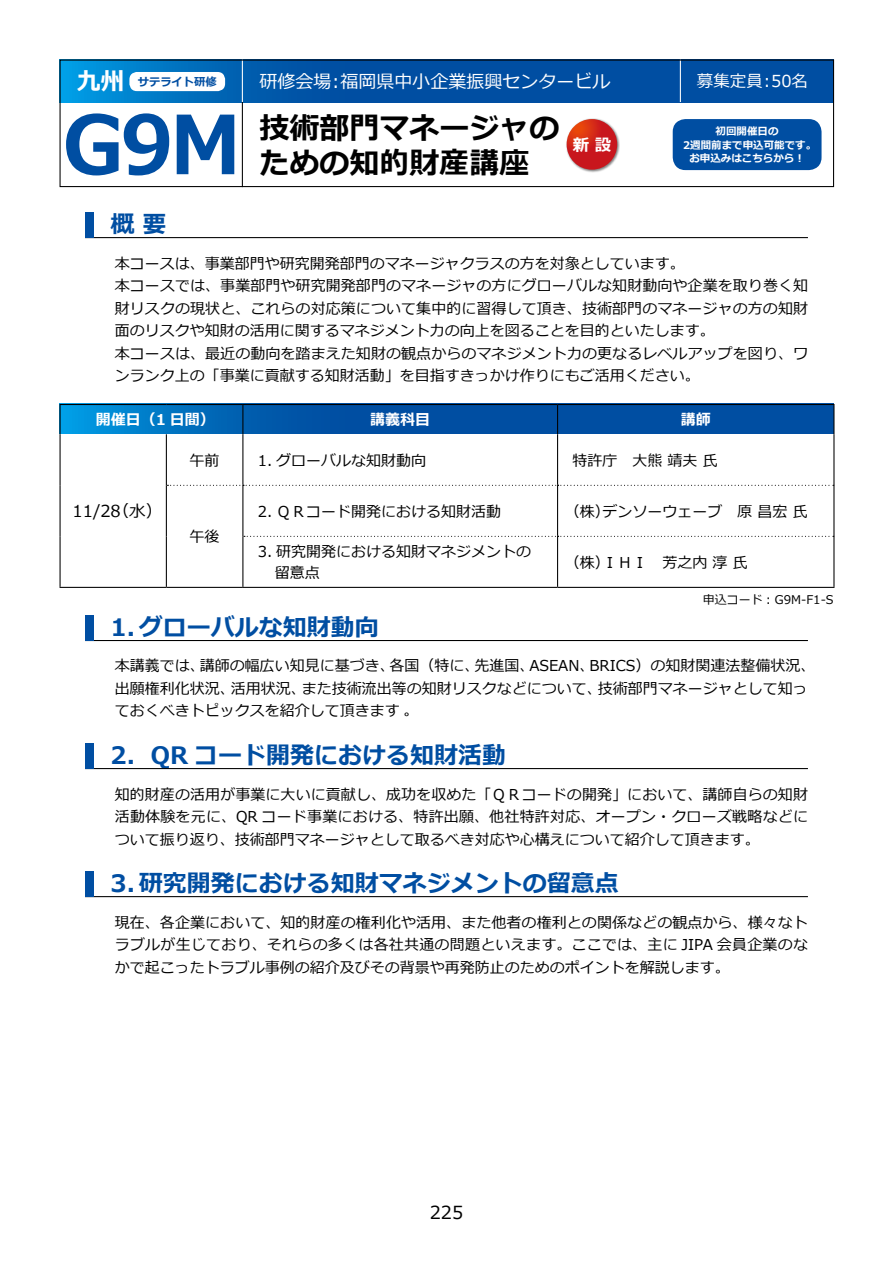
<style>
.page{position:relative;width:893px;height:1263px;background:#fff}
.page>*{position:absolute;margin:0;border:0;box-sizing:border-box;transform-origin:0 0}
.t1{font:700 81px "Meiryo";color:#004ea2}
.t2{font:700 30px/34.5px "Meiryo";color:#000}
.t3{font:700 24px "Meiryo";color:#004ea2}
.t4{font:18px "Meiryo";color:#fff}
.t5{font:18px "Meiryo";color:#000}
.t6{font:16.5px "Meiryo";color:#fff}
.t7{font:16.5px "Meiryo";color:#000}
.t8{font:700 16.5px "Meiryo";color:#fff}
.t9{font:15px/22.5px "Meiryo";color:#000}
.t10{font:700 15px "Meiryo";color:#fff}
.t11{font:12px "Meiryo";color:#000}
.t12{font:700 11.25px "Meiryo";color:#004ea2}
.t13{font:700 10.5px/13.5px "Meiryo";color:#fff;text-align:center}
.s1{font-size:24px;color:#fff}
</style>
<div class="page">
<svg style="left:62px;top:62px;width:770px;height:40px;background:#0058aa"></svg>
<hr style="left:242px;top:60px;width:1px;height:42px;background:#fff">
<hr style="left:242px;top:102px;width:1px;height:85px;background:#000">
<hr style="left:680px;top:60px;width:1px;height:42px;background:#fff">
<div style="left:60px;top:60px;width:774px;height:127px;border:1px solid #000"></div>
<hr style="left:85px;top:237px;width:723px;height:1px;background:#000">
<div style="left:85px;top:213px;width:9px;height:25px;background:#004ea2"></div>
<div style="left:673px;top:119px;width:148px;height:51px;background:#004ea2;border-radius:13px"></div>
<div style="left:129px;top:72px;width:96px;height:19px;background:#fff;border-radius:7px"></div>
<div style="left:566px;top:118px;width:54px;height:55px;background:#000;opacity:.5"></div>
<svg style="left:567px;top:119px;width:50px;height:51px;background:#ce221b"></svg>
<hr style="left:85px;top:640px;width:723px;height:1px;background:#000">
<div style="left:85px;top:615px;width:9px;height:26px;background:#004ea2"></div>
<hr style="left:85px;top:768px;width:723px;height:1px;background:#000">
<div style="left:85px;top:744px;width:9px;height:25px;background:#004ea2"></div>
<hr style="left:85px;top:896px;width:723px;height:1px;background:#000">
<div style="left:85px;top:872px;width:9px;height:25px;background:#004ea2"></div>
<svg style="left:61px;top:405px;width:772px;height:29px;background:#005aab"></svg>
<hr style="left:60px;top:404px;width:106px;height:1px;background:#000">
<svg style="left:60px;top:405px;width:1px;height:29px"></svg>
<hr style="left:166px;top:404px;width:77px;height:1px;background:#000">
<hr style="left:243px;top:404px;width:315px;height:1px;background:#000">
<svg style="left:242px;top:405px;width:1px;height:29px"></svg>
<hr style="left:558px;top:404px;width:276px;height:1px;background:#000">
<svg style="left:557px;top:405px;width:1px;height:29px"></svg>
<svg style="left:833px;top:405px;width:1px;height:29px"></svg>
<hr style="left:60px;top:434px;width:1px;height:51px;background:#000">
<hr style="left:166px;top:434px;width:1px;height:51px;background:#000">
<hr style="left:242px;top:434px;width:1px;height:51px;background:#000">
<hr style="left:557px;top:434px;width:1px;height:51px;background:#000">
<hr style="left:833px;top:434px;width:1px;height:51px;background:#000">
<hr style="left:60px;top:485px;width:1px;height:51px;background:#000">
<hr style="left:166px;top:485px;width:1px;height:51px;background:#000">
<hr style="left:242px;top:486px;width:1px;height:50px;background:#000">
<hr style="left:557px;top:486px;width:1px;height:50px;background:#000">
<hr style="left:833px;top:485px;width:1px;height:51px;background:#000">
<hr style="left:60px;top:536px;width:1px;height:51px;background:#000">
<hr style="left:166px;top:536px;width:1px;height:51px;background:#000">
<hr style="left:242px;top:536px;width:1px;height:51px;background:#000">
<hr style="left:557px;top:537px;width:1px;height:50px;background:#000">
<hr style="left:833px;top:536px;width:1px;height:51px;background:#000">
<hr style="left:166px;top:587px;width:77px;height:1px;background:#000">
<hr style="left:60px;top:587px;width:106px;height:1px;background:#000">
<svg style="left:167px;top:485px;width:667px;height:1px"></svg>
<hr style="left:243px;top:587px;width:315px;height:1px;background:#000">
<hr style="left:558px;top:587px;width:276px;height:1px;background:#000">
<svg style="left:244px;top:536px;width:590px;height:1px"></svg>
<p class="t12" style="left:77px;top:76px;width:141px"><span class="s1">九州</span> サテライト研修</p>
<p class="t4" style="left:259px;top:71px;width:352px">研修会場：福岡県中小企業振興センタービル</p>
<p class="t6" style="left:697px;top:72px;width:113px">募集定員：50名</p>
<h1 class="t1" style="left:63px;top:99px;width:180px">G9M</h1>
<h2 class="t2" style="left:259px;top:112px;width:301px">技術部門マネージャのための知的財産講座</h2>
<p class="t8" style="left:573px;top:136px;width:40px">新 設</p>
<h3 class="t3" style="left:111px;top:210px;width:57px">概 要</h3>
<p class="t13" style="left:683px;top:125px;width:135px">初回開催日の<br>2週間前まで申込可能です。お申込みはこちらから！</p>
<p class="t9" style="left:115px;top:252px;width:695px">本コースは、事業部門や研究開発部門のマネージャクラスの方を対象としています。<br>本コースでは、事業部門や研究開発部門のマネージャの方にグローバルな知財動向や企業を取り巻く知財リスクの現状と、これらの対応策について集中的に習得して頂き、技術部門のマネージャの方の知財面のリスクや知財の活用に関するマネジメント力の向上を図ることを目的といたします。<br>本コースは、最近の動向を踏まえた知財の観点からのマネジメント力の更なるレベルアップを図り、ワンランク上の「事業に貢献する知財活動」を目指すきっかけ作りにもご活用ください。</p>
<p class="t10" style="left:96px;top:411px;width:120px">開催日（1 日間）</p>
<p class="t10" style="left:370px;top:411px;width:61px">講義科目</p>
<p class="t10" style="left:681px;top:411px;width:31px">講師</p>
<p class="t7" style="left:73px;top:502px;width:91px">11/28（水）</p>
<p class="t9" style="left:190px;top:449px;width:31px">午前</p>
<p class="t9" style="left:258px;top:449px;width:170px">1. グローバルな知財動向</p>
<p class="t9" style="left:572px;top:449px;width:147px">特許庁　大熊 靖夫 氏</p>
<p class="t9" style="left:190px;top:526px;width:31px">午後</p>
<p class="t9" style="left:258px;top:500px;width:245px">2. ＱＲコード開発における知財活動</p>
<p class="t9" style="left:565px;top:500px;width:244px">（株）デンソーウェーブ　原 昌宏 氏</p>
<p class="t9" style="left:275px;top:541px;width:258px;line-height:21px;text-indent:-17px">3. 研究開発における知財マネジメントの留意点</p>
<p class="t9" style="left:565px;top:551px;width:184px">（株）ＩＨＩ　芳之内 淳 氏</p>
<p class="t11" style="left:703px;top:592px;width:132px">申込コード : G9M-F1-S</p>
<h3 class="t3" style="left:111px;top:613px;width:270px">1．グローバルな知財動向</h3>
<p class="t9" style="left:115px;top:655px;width:702px">本講義では、講師の幅広い知見に基づき、各国（特に、先進国、ASEAN、BRICS）の知財関連法整備状況、出願権利化状況、活用状況、また技術流出等の知財リスクなどについて、技術部門マネージャとして知っておくべきトピックスを紹介して頂きます｡</p>
<h3 class="t3" style="left:111px;top:741px;width:397px">2．QR コード開発における知財活動</h3>
<p class="t9" style="left:115px;top:783px;width:695px;text-align:justify">知的財産の活用が事業に大いに貢献し、成功を収めた「ＱＲコードの開発」において、講師自らの知財活動体験を元に、QR コード事業における、特許出願、他社特許対応、オープン・クローズ戦略などについて振り返り、技術部門マネージャとして取るべき対応や心構えについて紹介して頂きます。</p>
<h3 class="t3" style="left:111px;top:869px;width:510px">3．研究開発における知財マネジメントの留意点</h3>
<p class="t9" style="left:115px;top:911px;width:695px;text-align:justify">現在、各企業において、知的財産の権利化や活用、また他者の権利との関係などの観点から、様々なトラブルが生じており、それらの多くは各社共通の問題といえます。ここでは、主に JIPA 会員企業のなかで起こったトラブル事例の紹介及びその背景や再発防止のためのポイントを解説します。</p>
<p class="t5" style="left:430px;top:1202px;width:35px">225</p>
</div>
